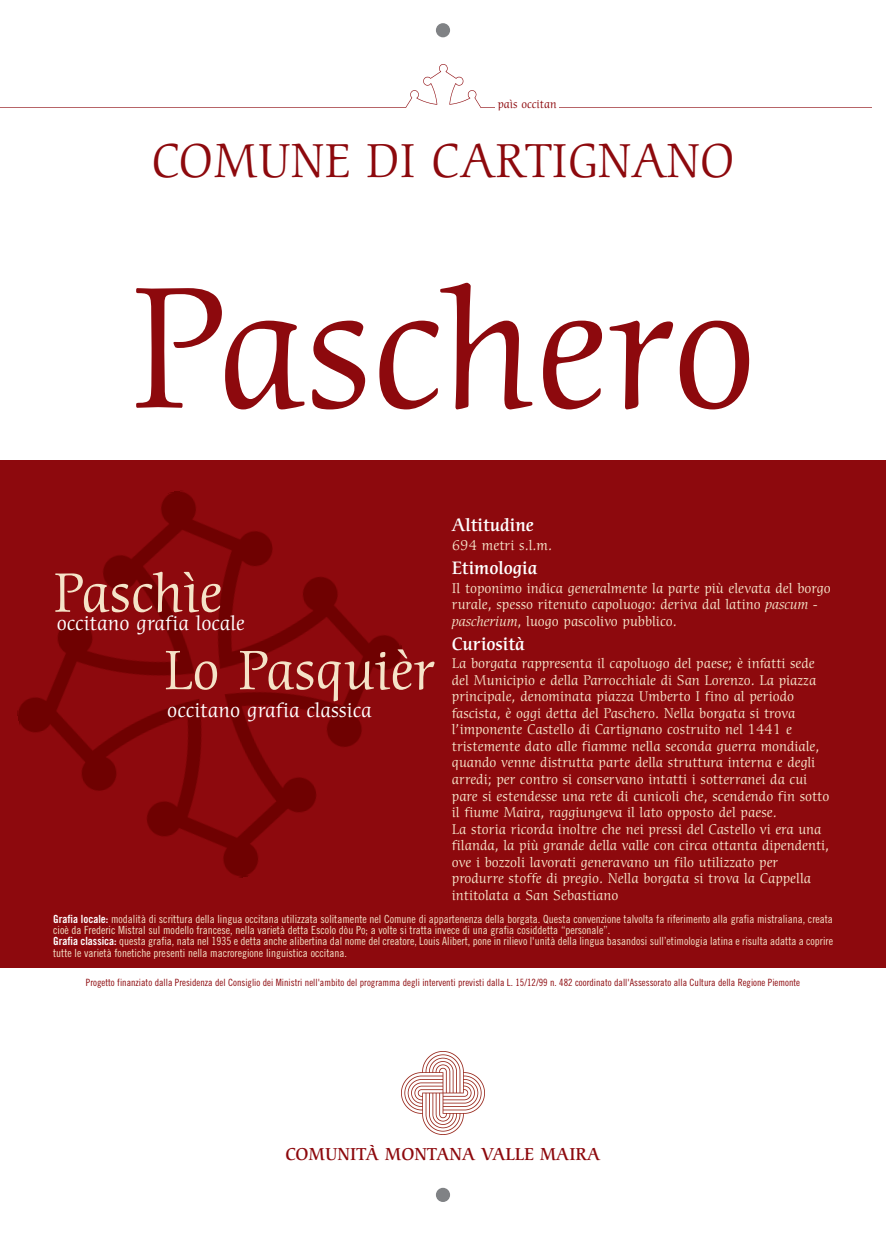
<style>
.page{position:relative;width:886px;height:1241px;background:#fff}
.page>*{position:absolute;margin:0;border:0;box-sizing:border-box;transform-origin:0 0}
.t1{font:167.5px "Cerigo";color:#8d090d}
.t2{font:53.75px "Cerigo";color:#f5e3c8}
.t3{font:46.25px "Cerigo";color:#8d090d}
.t4{font:20px "Cerigo";color:#fff}
.t5{font:500 17.5px "Cerigo";color:#fff}
.t6{font:500 16.75px "Cerigo";color:#8d090d}
.t7{font:13.75px/16.5px "Cerigo";color:#f5e3c8}
.t8{font:11.25px/11.2px "Trade Gothic Cond Eighteen";color:#f5e3c8}
.t9{font:11.25px "Cerigo";color:#8d090d}
.t10{font:10px "Trade Gothic Cond Eighteen";color:#8d090d}
.s1{font-style:italic}
.s2{font-family:"Trade Gothic Bold Cond Twenty";color:#fff}
</style>
<div class="page">
<div style="left:436px;top:23px;width:14px;height:14px;background:#808285;border-radius:50%"></div>
<div style="left:436px;top:1187px;width:14px;height:14px;background:#808285;border-radius:50%"></div>
<img style="left:405px;top:65px;width:76px;height:42px">
<div style="left:0;top:461px;width:886px;height:506px;background:#8d090d"></div>
<img style="left:0;top:460px;width:436px;height:418px">
<img style="left:401px;top:1051px;width:84px;height:83px">
<p class="t9" style="left:498px;top:100px;width:60px">paìs occitan</p>
<h3 class="t3" style="left:151px;top:143px;width:585px">COMUNE DI CARTIGNANO</h3>
<h1 class="t1" style="left:129px;top:284px;width:629px">Paschero</h1>
<h2 class="t2" style="left:53px;top:572px;width:171px">Paschìe</h2>
<h3 class="t4" style="left:57px;top:615px;width:190px">occitano grafia locale</h3>
<h2 class="t2" style="left:164px;top:649px;width:272px">Lo Pasquièr</h2>
<h3 class="t4" style="left:167px;top:702px;width:206px">occitano grafia classica</h3>
<p class="t5" style="left:452px;top:518px;width:83px">Altitudine</p>
<p class="t7" style="left:452px;top:538px;width:102px">694 metri s.l.m.</p>
<p class="t5" style="left:452px;top:561px;width:87px">Etimologia</p>
<p class="t7" style="left:452px;top:580px;width:380px">Il toponimo indica generalmente la parte più elevata del borgo rurale, spesso ritenuto capoluogo: deriva dal latino <span class="s1">pascum - pascherium</span>, luogo pascolivo pubblico.</p>
<p class="t5" style="left:452px;top:637px;width:75px">Curiosità</p>
<p class="t7" style="left:452px;top:656px;width:379px">La borgata rappresenta il capoluogo del paese; è infatti sede del Municipio e della Parrocchiale di San Lorenzo. La piazza principale, denominata piazza Umberto I fino al periodo fascista, è oggi detta del Paschero. Nella borgata si trova l’imponente Castello di Cartignano costruito nel 1441 e tristemente dato alle fiamme nella seconda guerra mondiale, quando venne distrutta parte della struttura interna e degli arredi; per contro si conservano intatti i sotterranei da cui pare si estendesse una rete di cunicoli che, scendendo fin sotto il fiume Maira, raggiungeva il lato opposto del paese.<br>La storia ricorda inoltre che nei pressi del Castello vi era una filanda, la più grande della valle con circa ottanta dipendenti, ove i bozzoli lavorati generavano un filo utilizzato per produrre stoffe di pregio. Nella borgata si trova la Cappella intitolata a San Sebastiano</p>
<p class="t8" style="left:53px;top:914px;width:781px"><span class="s2">Grafia locale:</span> modalità di scrittura della lingua occitana utilizzata solitamente nel Comune di appartenenza della borgata. Questa convenzione talvolta fa riferimento alla grafia mistraliana, creata cioè da Frederic Mistral sul modello francese, nella varietà detta Escolo dòu Po; a volte si tratta invece di una grafia cosiddetta “personale”.<br><span class="s2">Grafia classica:</span> questa grafia, nata nel 1935 e detta anche alibertina dal nome del creatore, Louis Alibert, pone in rilievo l'unità della lingua basandosi sull’etimologia latina e risulta adatta a coprire tutte le varietà fonetiche presenti nella macroregione linguistica occitana.</p>
<p class="t10" style="left:86px;top:978px;width:716px">Progetto finanziato dalla Presidenza del Consiglio dei Ministri nell'ambito del programma degli interventi previsti dalla L. 15/12/99 n. 482 coordinato dall'Assessorato alla Cultura della Regione Piemonte</p>
<p class="t6" style="left:286px;top:1147px;width:316px">COMUNITÀ MONTANA VALLE MAIRA</p>
</div>
